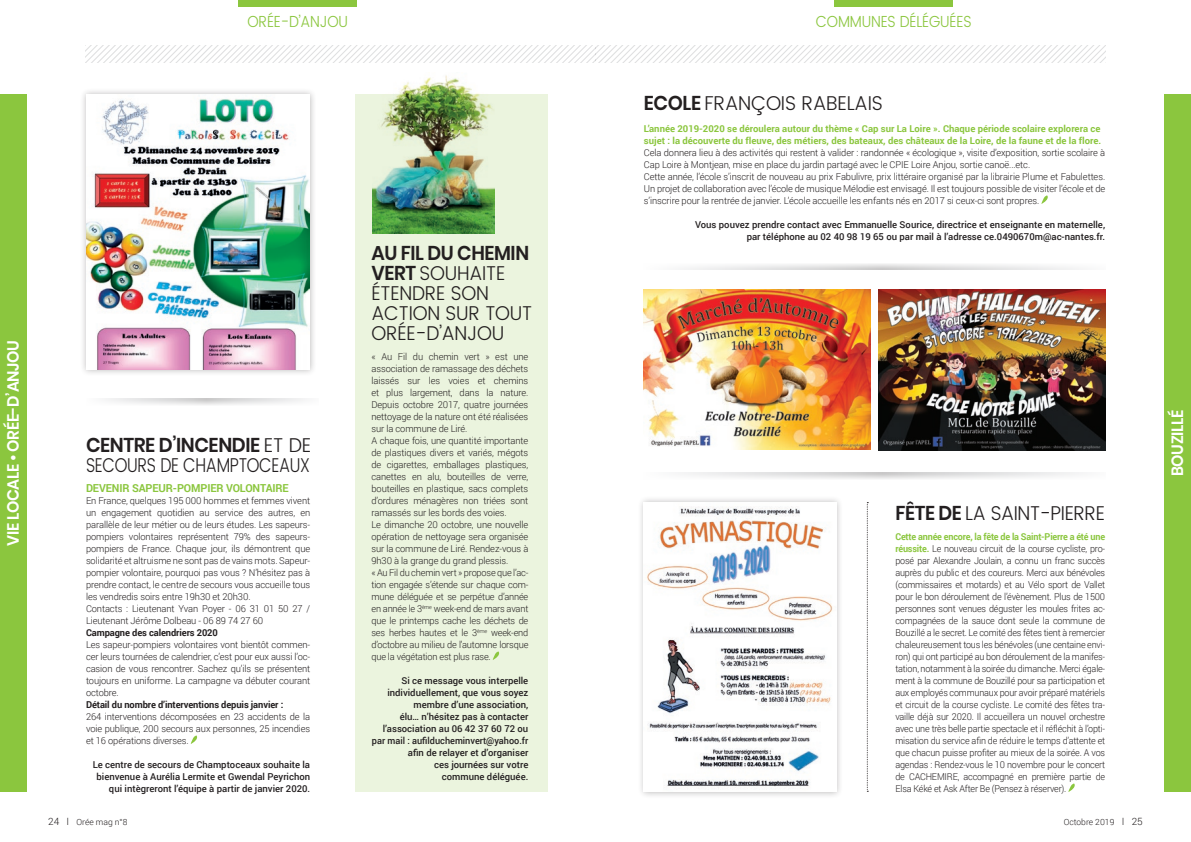
<style>
.page{position:relative;width:1191px;height:842px;background:#fff}
.page>*{position:absolute;margin:0;border:0;box-sizing:border-box;transform-origin:0 0}
.t1{font:300 20px/20px "Poppins";letter-spacing:-.01em;color:#231f20;scale:.95 1}
.t2{font:300 20px/20px "Poppins";letter-spacing:-.01em;color:#231f20}
.t3{font:600 16.3px "Poppins";letter-spacing:-.02em;color:#fff;scale:.96 1}
.t4{font:300 16px "Poppins";letter-spacing:-.01em;color:#8bc63e;scale:.9 1}
.t5{font:700 11px "Roboto";letter-spacing:-.01em;color:#8bc63e}
.t6{font:300 9.5px/12px "Roboto";letter-spacing:-.01em;color:#231f20}
.t7{font:300 9.5px/12px "Roboto";letter-spacing:-.01em;color:#231f20;text-align:justify;scale:.95 1}
.t8{font:500 9.5px/12px "Roboto";color:#231f20;text-align:right}
.t9{font:700 9.5px/12px "Roboto";color:#8bc63e}
.t10{font:700 9.5px "Roboto";letter-spacing:-.01em;color:#231f20}
.t11{font:300 8.5px "Roboto";color:#231f20}
.s1{font-weight:600}
.s2{font-weight:700;color:#8bc63e}
.s3{font-size:10px}
</style>
<div class="page">
<div style="left:355px;top:94px;width:192px;height:698px;background:#ebf4de"></div>
<div style="left:238px;top:0;width:119px;height:7px;background:#8bc63e"></div>
<svg style="left:86px;top:45px;width:1019px;height:17px"></svg>
<div style="left:0;top:94px;width:26px;height:698px;background:#8bc63e"></div>
<div style="left:1164px;top:94px;width:27px;height:698px;background:#8bc63e"></div>
<svg style="left:106px;top:398px;width:199px;height:7px"></svg>
<svg style="left:191px;top:735px;width:7px;height:9px"></svg>
<div style="left:79px;top:88px;width:237px;height:288px;background:#231f20;opacity:.3"></div>
<img style="left:86px;top:94px;width:224px;height:276px">
<svg style="left:493px;top:651px;width:7px;height:9px"></svg>
<img style="left:372px;top:75px;width:122px;height:158px">
<div style="left:834px;top:0;width:118px;height:7px;background:#8bc63e"></div>
<svg style="left:1041px;top:195px;width:7px;height:9px"></svg>
<svg style="left:1068px;top:783px;width:7px;height:9px"></svg>
<svg style="left:686px;top:264px;width:391px;height:5px"></svg>
<svg style="left:684px;top:472px;width:395px;height:7px"></svg>
<img style="left:643px;top:290px;width:227px;height:160px">
<img style="left:878px;top:290px;width:227px;height:160px">
<div style="left:637px;top:496px;width:206px;height:302px;background:#231f20;opacity:.3"></div>
<img style="left:644px;top:503px;width:192px;height:289px">
<svg style="left:867px;top:502px;width:1px;height:290px"></svg>
<h2 class="t3" style="left:4px;top:546px;width:216px;rotate:-90deg">VIE LOCALE • ORÉE-D’ANJOU</h2>
<h3 class="t4" style="left:247px;top:10px;width:113px">ORÉE-D’ANJOU</h3>
<h3 class="t4" style="left:816px;top:10px;width:174px">COMMUNES DÉLÉGUÉES</h3>
<h1 class="t2" style="left:644px;top:94px;width:240px"><span class="s1">ECOLE</span> FRANÇOIS RABELAIS</h1>
<h1 class="t2" style="left:86px;top:436px;width:227px"><span class="s1">CENTRE D’INCENDIE</span> ET DE<br>SECOURS DE CHAMPTOCEAUX</h1>
<p class="t5" style="left:86px;top:480px;width:204px">DEVENIR SAPEUR-POMPIER VOLONTAIRE</p>
<p class="t6" style="left:86px;top:494px;width:226px">En France, quelques 195 000 hommes et femmes vivent un engagement quotidien au service des autres, en parallèle de leur métier ou de leurs études. Les sapeurs&shy;pompiers volontaires représentent 79% des sapeurs&shy;pompiers de France. Chaque jour, ils démontrent que solidarité et altruisme ne sont pas de vains mots. Sapeur&shy;pompier volontaire, pourquoi pas vous ? N’hésitez pas à prendre contact, le centre de secours vous accueille tous les vendredis soirs entre 19h30 et 20h30.<br>Contacts : Lieutenant Yvan Poyer - 06 31 01 50 27 / Lieutenant Jérôme Dolbeau - 06 89 74 27 60</p>
<p class="t10" style="left:86px;top:626px;width:133px">Campagne des calendriers 2020</p>
<p class="t6" style="left:86px;top:638px;width:226px;text-align:justify">Les sapeur-pompiers volontaires vont bientôt commen&shy;cer leurs tournées de calendrier, c’est pour eux aussi l’oc&shy;casion de vous rencontrer. Sachez qu’ils se présentent toujours en uniforme. La campagne va débuter courant octobre.</p>
<p class="t10" style="left:86px;top:698px;width:199px">Détail du nombre d’interventions depuis janvier :</p>
<p class="t6" style="left:86px;top:710px;width:226px;text-align:justify">264 interventions décomposées en 23 accidents de la voie publique, 200 secours aux personnes, 25 incendies et 16 opérations diverses.</p>
<p class="t8" style="left:93px;top:758px;width:219px">Le centre de secours de Champtoceaux souhaite la bienvenue à Aurélia Lermite et Gwendal Peyrichon qui intègreront l’équipe à partir de janvier 2020.</p>
<h1 class="t1" style="left:371px;top:244px;width:171px"><span class="s1">AU FIL DU CHEMIN<br>VERT</span> SOUHAITE<br>ÉTENDRE SON<br>ACTION SUR TOUT<br>ORÉE-D’ANJOU</h1>
<p class="t6" style="left:371px;top:350px;width:158px">« Au Fil du chemin vert » est une association de ramassage des déchets laissés sur les voies et chemins et plus largement, dans la nature.<br>Depuis octobre 2017, quatre journées nettoyage de la nature ont été réalisées sur la commune de Liré.<br>A chaque fois, une quantité importante de plastiques divers et variés, mégots de cigarettes, emballages plastiques, canettes en alu, bouteilles de verre, bouteilles en plastique, sacs complets d’ordures ménagères non triées sont ramassés sur les bords des voies.<br>Le dimanche 20 octobre, une nouvelle opération de nettoyage sera organisée sur la commune de Liré. Rendez-vous à 9h30 à la grange du grand plessis.<br>« Au Fil du chemin vert » propose que l’ac&shy;tion engagée s’étende sur chaque com&shy;mune déléguée et se perpétue d’année en année le 3<sup>ème</sup> week-end de mars avant que le printemps cache les déchets de ses herbes hautes et le 3<sup>ème</sup> week-end d’octobre au milieu de l’automne lorsque que la végétation est plus rase.</p>
<p class="t8" style="left:372px;top:674px;width:158px">Si ce message vous interpelle individuellement, que vous soyez membre d’une association,<br>élu… n’hésitez pas à contacter l’association au 06 42 37 60 72 ou par mail : aufilducheminvert@yahoo.fr afin de relayer et d’organiser<br>ces journées sur votre<br>commune déléguée.</p>
<p class="t9" style="left:644px;top:122px;width:459px">L’année 2019-2020 se déroulera autour du thème « Cap sur La Loire ». Chaque période scolaire explorera ce sujet : la découverte du fleuve, des métiers, des bateaux, des châteaux de la Loire, de la faune et de la flore.</p>
<p class="t6" style="left:644px;top:146px;width:463px">Cela donnera lieu à des activités qui restent à valider : randonnée « écologique », visite d’exposition, sortie scolaire à Cap Loire à Montjean, mise en place du jardin partagé avec le CPIE Loire Anjou, sortie canoë...etc.<br>Cette année, l’école s’inscrit de nouveau au prix Fabulivre, prix littéraire organisé par la librairie Plume et Fabulettes.<br>Un projet de collaboration avec l’école de musique Mélodie est envisagé. Il est toujours possible de visiter l’école et de s’inscrire pour la rentrée de janvier. L’école accueille les enfants nés en 2017 si ceux-ci sont propres.</p>
<p class="t8" style="left:695px;top:218px;width:411px">Vous pouvez prendre contact avec Emmanuelle Sourice, directrice et enseignante en maternelle, par téléphone au 02 40 98 19 65 ou par mail à l’adresse ce.0490670m@ac-nantes.fr.</p>
<h1 class="t1" style="left:895px;top:503px;width:222px"><span class="s1">FÊTE DE</span> LA SAINT-PIERRE</h1>
<p class="t7" style="left:895px;top:530px;width:222px"><span class="s2">Cette année encore, la fête de la Saint-Pierre a été une réussite.</span> Le nouveau circuit de la course cycliste, pro&shy;posé par Alexandre Joulain, a connu un franc succès auprès du public et des coureurs. Merci aux bénévoles (commissaires et motards) et au Vélo sport de Vallet pour le bon déroulement de l’évènement. Plus de 1500 personnes sont venues déguster les moules frites ac&shy;compagnées de la sauce dont seule la commune de Bouzillé a le secret. Le comité des fêtes tient à remercier chaleureusement tous les bénévoles (une centaine envi&shy;ron) qui ont participé au bon déroulement de la manifes&shy;tation, notamment à la soirée du dimanche. Merci égale&shy;ment à la commune de Bouzillé pour sa participation et aux employés communaux pour avoir préparé matériels et circuit de la course cycliste. Le comité des fêtes tra&shy;vaille déjà sur 2020. Il accueillera un nouvel orchestre avec une très belle partie spectacle et il réfléchit à l’opti&shy;misation du service afin de réduire le temps d’attente et que chacun puisse profiter au mieux de la soirée. A vos agendas : Rendez-vous le 10 novembre pour le concert de CACHEMIRE, accompagné en première partie de Elsa Kéké et Ask After Be (Pensez à réserver).</p>
<p class="t11" style="left:48px;top:816px;width:81px"><span class="s3">24 I</span> Orée mag n°8</p>
<p class="t11" style="left:1063px;top:816px;width:81px">Octobre 2019 <span class="s3">I 25</span></p>
<h2 class="t3" style="left:1168px;top:476px;width:71px;rotate:-90deg">BOUZILLÉ</h2>
</div>
